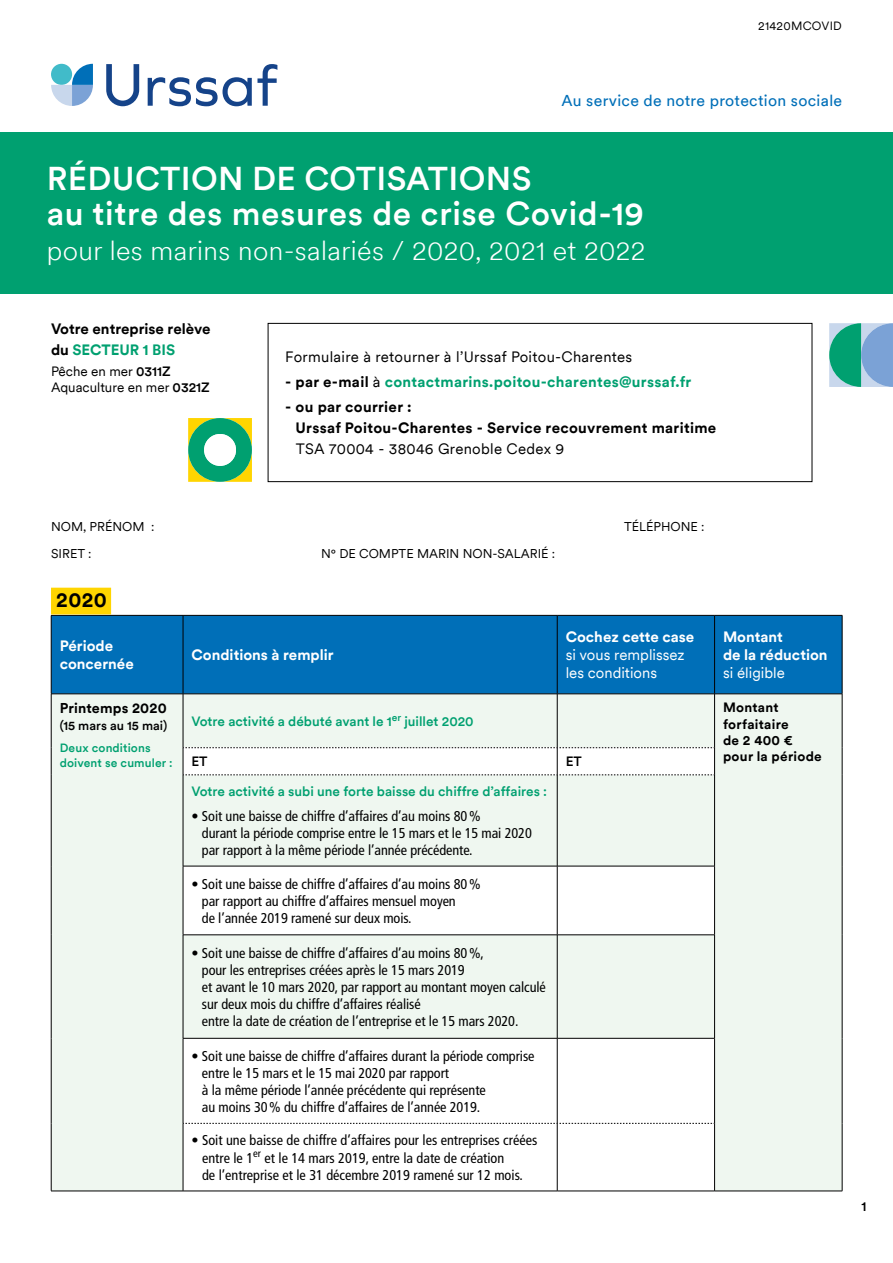
<style>
.page{position:relative;width:893px;height:1263px;background:#fff}
.page>*{position:absolute;margin:0;border:0;box-sizing:border-box;transform-origin:0 0}
.t1{font:500 33px/34.5px "Circular";letter-spacing:.015em;color:#fff}
.t2{font:300 27px "Circular";letter-spacing:.015em;color:#fff}
.t3{font:700 20.7px "Circular";color:#000}
.t4{font:15.75px "Circular";letter-spacing:.02em;color:#006fb8}
.t5{font:15px "Circular";letter-spacing:.02em;color:#000}
.t6{font:700 15px/21px "Circular";letter-spacing:.02em;color:#000}
.t7{font:700 15px/18px "Circular";color:#fff}
.t8{font:700 15px "Circular";letter-spacing:.02em;color:#00a070}
.t9{font:15px/18px "Circular";color:#fff}
.t10{font:700 15px/21px "Circular";color:#000}
.t11{font:condensed 14.25px/17.1px "Frutiger LT Std";letter-spacing:-.005em;color:#000}
.t12{font:700 14.25px "Circular";letter-spacing:.01em;color:#000}
.t13{font:500 13.5px "Circular";color:#00a070}
.t14{font:700 13.5px/16.2px "Circular";letter-spacing:.02em;color:#000}
.t15{font:13.5px "Circular";color:#000}
.t16{font:500 13.5px "Circular";color:#000}
.t17{font:12.75px "Circular";color:#000}
.t18{font:500 12.75px "Circular";color:#000}
.t19{font:500 12px/14.4px "Circular";letter-spacing:.01em;color:#00a070}
.t20{font:12px "Circular";letter-spacing:.02em;color:#000}
.s1{color:#00a070}
.s2{font-weight:500}
.s3{color:#000}
.s4{font-weight:400;color:#000}
.s5{font-weight:700}
.s6{font-weight:400}
</style>
<div class="page">
<div style="left:0;top:132px;width:893px;height:161px;background:#00a070"></div>
<svg style="left:188px;top:418px;width:64px;height:64px;background:#47af55"></svg>
<div style="left:204px;top:434px;width:32px;height:32px;background:#fff;border-radius:50%"></div>
<div style="left:268px;top:323px;width:544px;height:159px;border:1px solid #000"></div>
<div style="left:52px;top:616px;width:790px;height:78px;background:#006fb8"></div>
<div style="left:52px;top:695px;width:790px;height:496px;background:#eff7f0"></div>
<svg style="left:184px;top:776px;width:530px;height:415px"></svg>
<hr style="left:51px;top:615px;width:132px;height:1px;background:#000">
<hr style="left:51px;top:615px;width:1px;height:79px;background:#000">
<hr style="left:183px;top:615px;width:374px;height:1px;background:#000">
<hr style="left:183px;top:615px;width:1px;height:79px;background:#000">
<hr style="left:557px;top:615px;width:158px;height:1px;background:#000">
<hr style="left:557px;top:615px;width:1px;height:79px;background:#000">
<hr style="left:715px;top:615px;width:127px;height:1px;background:#000">
<hr style="left:714px;top:615px;width:1px;height:79px;background:#000">
<hr style="left:842px;top:615px;width:1px;height:79px;background:#000">
<hr style="left:51px;top:694px;width:132px;height:1px;background:#000">
<hr style="left:51px;top:694px;width:1px;height:54px;background:#000">
<hr style="left:183px;top:694px;width:374px;height:1px;background:#000">
<hr style="left:183px;top:694px;width:1px;height:54px;background:#000">
<hr style="left:557px;top:694px;width:158px;height:1px;background:#000">
<hr style="left:557px;top:694px;width:1px;height:53px;background:#000">
<hr style="left:715px;top:694px;width:127px;height:1px;background:#000">
<hr style="left:714px;top:694px;width:1px;height:54px;background:#000">
<hr style="left:842px;top:694px;width:1px;height:54px;background:#000">
<svg style="left:51px;top:748px;width:1px;height:27px"></svg>
<svg style="left:842px;top:748px;width:1px;height:27px"></svg>
<hr style="left:51px;top:775px;width:1px;height:91px;background:#000">
<hr style="left:183px;top:775px;width:1px;height:91px;background:#000">
<hr style="left:557px;top:775px;width:1px;height:91px;background:#000">
<hr style="left:714px;top:775px;width:1px;height:91px;background:#000">
<hr style="left:842px;top:775px;width:1px;height:91px;background:#000">
<hr style="left:51px;top:866px;width:1px;height:69px;background:#000">
<hr style="left:183px;top:866px;width:374px;height:1px;background:#000">
<hr style="left:183px;top:866px;width:1px;height:69px;background:#000">
<hr style="left:557px;top:866px;width:158px;height:1px;background:#000">
<hr style="left:557px;top:866px;width:1px;height:69px;background:#000">
<hr style="left:714px;top:866px;width:1px;height:69px;background:#000">
<hr style="left:842px;top:866px;width:1px;height:69px;background:#000">
<hr style="left:51px;top:935px;width:1px;height:103px;background:#000">
<hr style="left:183px;top:934px;width:374px;height:1px;background:#000">
<hr style="left:183px;top:935px;width:1px;height:103px;background:#000">
<hr style="left:557px;top:934px;width:158px;height:1px;background:#000">
<hr style="left:557px;top:935px;width:1px;height:103px;background:#000">
<hr style="left:714px;top:935px;width:1px;height:103px;background:#000">
<hr style="left:842px;top:935px;width:1px;height:103px;background:#000">
<hr style="left:51px;top:1038px;width:1px;height:85px;background:#000">
<hr style="left:842px;top:1038px;width:1px;height:85px;background:#000">
<hr style="left:51px;top:1123px;width:1px;height:68px;background:#000">
<hr style="left:842px;top:1123px;width:1px;height:68px;background:#000">
<hr style="left:51px;top:1191px;width:132px;height:1px;background:#000">
<svg style="left:184px;top:1123px;width:530px;height:1px"></svg>
<svg style="left:183px;top:747px;width:532px;height:29px"></svg>
<hr style="left:183px;top:1038px;width:374px;height:1px;background:#000">
<hr style="left:183px;top:1038px;width:1px;height:85px;background:#000">
<hr style="left:557px;top:1038px;width:158px;height:1px;background:#000">
<hr style="left:557px;top:1038px;width:1px;height:85px;background:#000">
<hr style="left:714px;top:1038px;width:1px;height:85px;background:#000">
<hr style="left:183px;top:1123px;width:1px;height:68px;background:#000">
<hr style="left:557px;top:1123px;width:1px;height:68px;background:#000">
<hr style="left:714px;top:1123px;width:1px;height:68px;background:#000">
<hr style="left:183px;top:1191px;width:374px;height:1px;background:#000">
<hr style="left:557px;top:1191px;width:158px;height:1px;background:#000">
<hr style="left:715px;top:1191px;width:127px;height:1px;background:#000">
<svg style="left:51px;top:64px;width:42px;height:42px"></svg>
<svg style="left:106px;top:64px;width:33px;height:42px"></svg>
<svg style="left:148px;top:64px;width:129px;height:42px"></svg>
<svg style="left:829px;top:323px;width:64px;height:64px;background:#5dadb3"></svg>
<div style="left:51px;top:588px;width:60px;height:26px;background:#ffd500"></div>
<p class="t20" style="left:758px;top:18px;width:85px">21420MCOVID</p>
<p class="t4" style="left:562px;top:90px;width:282px">Au service de notre protection sociale</p>
<p class="t1" style="left:47px;top:160px;width:599px">RÉDUCTION DE COTISATIONS<br>au titre des mesures de crise Covid-19</p>
<p class="t2" style="left:47px;top:232px;width:600px">pour les marins non-salariés / 2020, 2021 et 2022</p>
<p class="t10" style="left:51px;top:318px;width:161px">Votre entreprise relève du <span class="s1">SECTEUR 1 BIS</span></p>
<p class="t15" style="left:51px;top:362px;width:121px">Pêche en mer <span class="s2">0311Z</span></p>
<p class="t15" style="left:51px;top:378px;width:160px">Aquaculture en mer <span class="s2">0321Z</span></p>
<p class="t5" style="left:285px;top:347px;width:349px">Formulaire à retourner à l’Urssaf Poitou-Charentes</p>
<p class="t8" style="left:285px;top:371px;width:408px"><span class="s3">- par e-mail</span> <span class="s4">à</span> contactmarins.poitou-charentes@urssaf.fr</p>
<p class="t6" style="left:296px;top:396px;width:422px;text-indent:-10px">- ou par courrier :<br>Urssaf Poitou-Charentes - Service recouvrement maritime</p>
<p class="t5" style="left:296px;top:439px;width:270px">TSA 70004 - 38046 Grenoble Cedex 9</p>
<p class="t17" style="left:51px;top:518px;width:105px">NOM, PRÉNOM :</p>
<p class="t17" style="left:624px;top:518px;width:82px">TÉLÉPHONE :</p>
<p class="t17" style="left:51px;top:545px;width:42px">SIRET :</p>
<p class="t17" style="left:321px;top:545px;width:236px">N° DE COMPTE MARIN NON-SALARIÉ :</p>
<p class="t3" style="left:56px;top:586px;width:52px">2020</p>
<p class="t7" style="left:60px;top:636px;width:76px">Période concernée</p>
<p class="t7" style="left:192px;top:645px;width:144px">Conditions à remplir</p>
<p class="t9" style="left:566px;top:627px;width:130px"><span class="s5">Cochez cette case </span>si vous remplissez les conditions</p>
<p class="t7" style="left:723px;top:627px;width:106px">Montant<br>de la réduction <span class="s6">si éligible</span></p>
<p class="t12" style="left:60px;top:698px;width:108px">Printemps 2020</p>
<p class="t18" style="left:60px;top:716px;width:109px">(15 mars au 15 mai)</p>
<p class="t19" style="left:60px;top:740px;width:115px">Deux conditions doivent se cumuler :</p>
<p class="t13" style="left:192px;top:712px;width:284px">Votre activité a débuté avant le 1<sup>er</sup> juillet 2020</p>
<p class="t16" style="left:192px;top:752px;width:18px">ET</p>
<p class="t16" style="left:566px;top:752px;width:18px">ET</p>
<p class="t13" style="left:192px;top:782px;width:357px">Votre activité a subi une forte baisse du chiffre d’affaires :</p>
<p class="t11" style="left:202px;top:808px;width:331px;text-indent:-10px">• Soit une baisse de chiffre d’affaires d’au moins 80%<br>durant la période comprise entre le 15 mars et le 15 mai 2020 par rapport à la même période l’année précédente.</p>
<p class="t11" style="left:202px;top:875px;width:280px;text-indent:-10px">• Soit une baisse de chiffre d’affaires d’au moins 80% par rapport au chiffre d’affaires mensuel moyen<br>de l’année 2019 ramené sur deux mois.</p>
<p class="t11" style="left:202px;top:944px;width:345px;text-indent:-10px">• Soit une baisse de chiffre d’affaires d’au moins 80%,<br>pour les entreprises créées après le 15 mars 2019<br>et avant le 10 mars 2020, par rapport au montant moyen calculé sur deux mois du chiffre d’affaires réalisé<br>entre la date de création de l’entreprise et le 15 mars 2020.</p>
<p class="t11" style="left:202px;top:1047px;width:334px;text-indent:-10px">• Soit une baisse de chiffre d’affaires durant la période comprise entre le 15 mars et le 15 mai 2020 par rapport<br>à la même période l’année précédente qui représente<br>au moins 30% du chiffre d’affaires de l’année 2019.</p>
<p class="t11" style="left:202px;top:1132px;width:337px;text-indent:-11px">• Soit une baisse de chiffre d’affaires pour les entreprises créées entre le 1<sup>er</sup> et le 14 mars 2019, entre la date de création<br>de l’entreprise et le 31 décembre 2019 ramené sur 12 mois.</p>
<p class="t14" style="left:723px;top:699px;width:100px">Montant forfaitaire<br>de 2 400 € pour la période</p>
<p class="t16" style="left:861px;top:1197px;width:6px">1</p>
</div>
